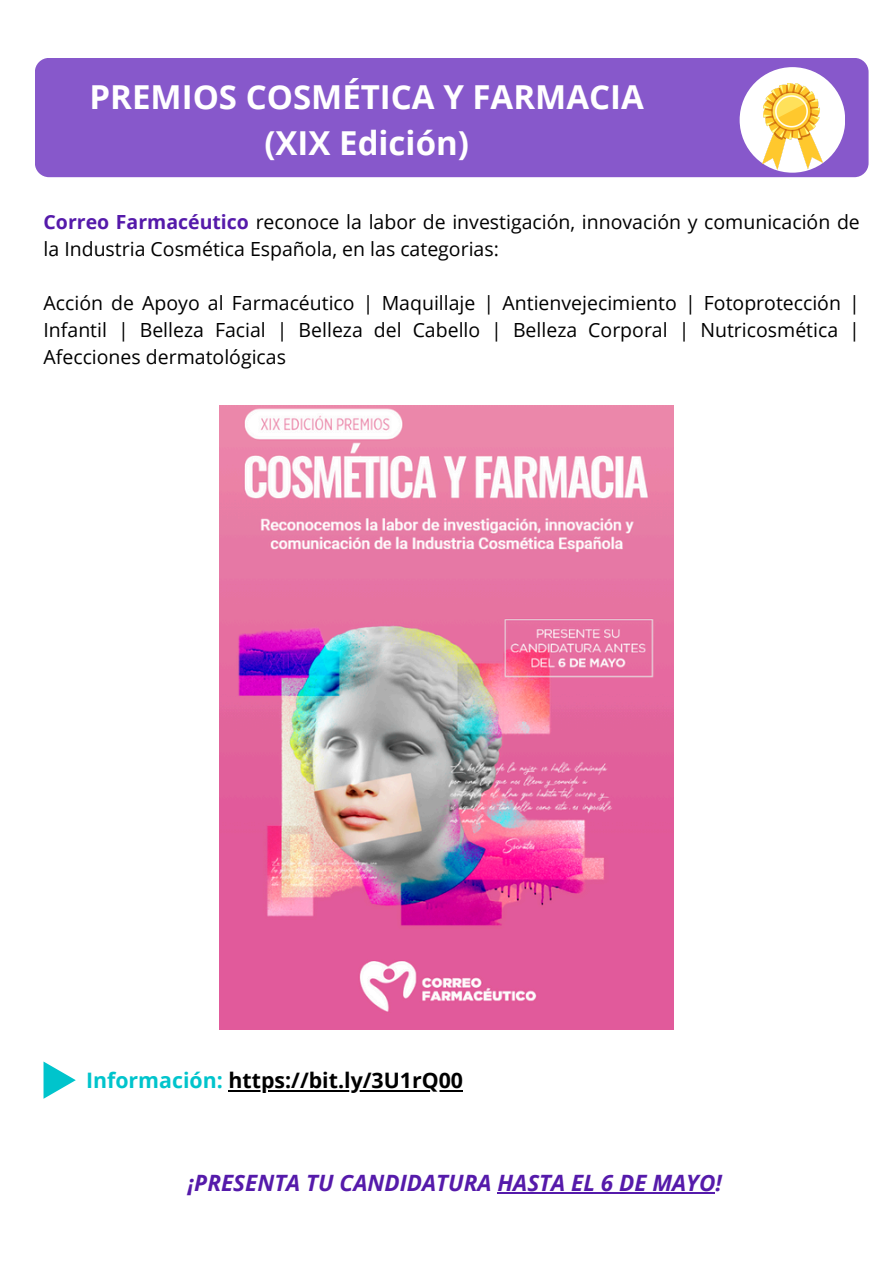
<style>
.page{position:relative;width:894px;height:1264px;background:#fff}
.page>*{position:absolute;margin:0;border:0;box-sizing:border-box;transform-origin:0 0}
.t1{font:700 33px/46.2px "Open Sans";color:#fff;text-align:center}
.t2{font:italic 700 22.5px "Open Sans";color:#551aaa}
.t3{font:700 21.3px "Open Sans";color:#000}
.t4{font:19.5px/27px "Open Sans";color:#000}
.s1{font-weight:700;color:#551aaa}
.s2{color:#00c4cc}
</style>
<div class="page">
<div style="left:35px;top:58px;width:833px;height:119px;background:#8758cb;border-radius:14px"></div>
<svg style="left:43px;top:1061px;width:33px;height:37px"></svg>
<div style="left:739px;top:67px;width:106px;height:106px;background:#fff;border-radius:50%"></div>
<img style="left:762px;top:83px;width:59px;height:87px">
<img style="left:220px;top:405px;width:453px;height:624px">
<hr style="left:228px;top:1090px;width:235px;height:2px;background:#000">
<hr style="left:497px;top:1191px;width:218px;height:2px;background:#551aaa">
<p class="t1" style="left:90px;top:73px;width:555px">PREMIOS COSMÉTICA Y FARMACIA (XIX Edición)</p>
<p class="t4" style="left:43px;top:208px;width:817px"><span class="s1">Correo Farmacéutico</span> reconoce la labor de investigación, innovación y comunicación de la Industria Cosmética Española, en las categorias:</p>
<p class="t4" style="left:43px;top:289px;width:817px;text-align:justify">Acción de Apoyo al Farmacéutico | Maquillaje | Antienvejecimiento | Fotoprotección | Infantil | Belleza Facial | Belleza del Cabello | Belleza Corporal | Nutricosmética | Afecciones dermatológicas</p>
<h3 class="t3" style="left:86px;top:1065px;width:378px"><span class="s2">Información:</span> https://bit.ly/3U1rQ00</h3>
<p class="t2" style="left:188px;top:1166px;width:535px">¡PRESENTA TU CANDIDATURA HASTA EL 6 DE MAYO!</p>
</div>
